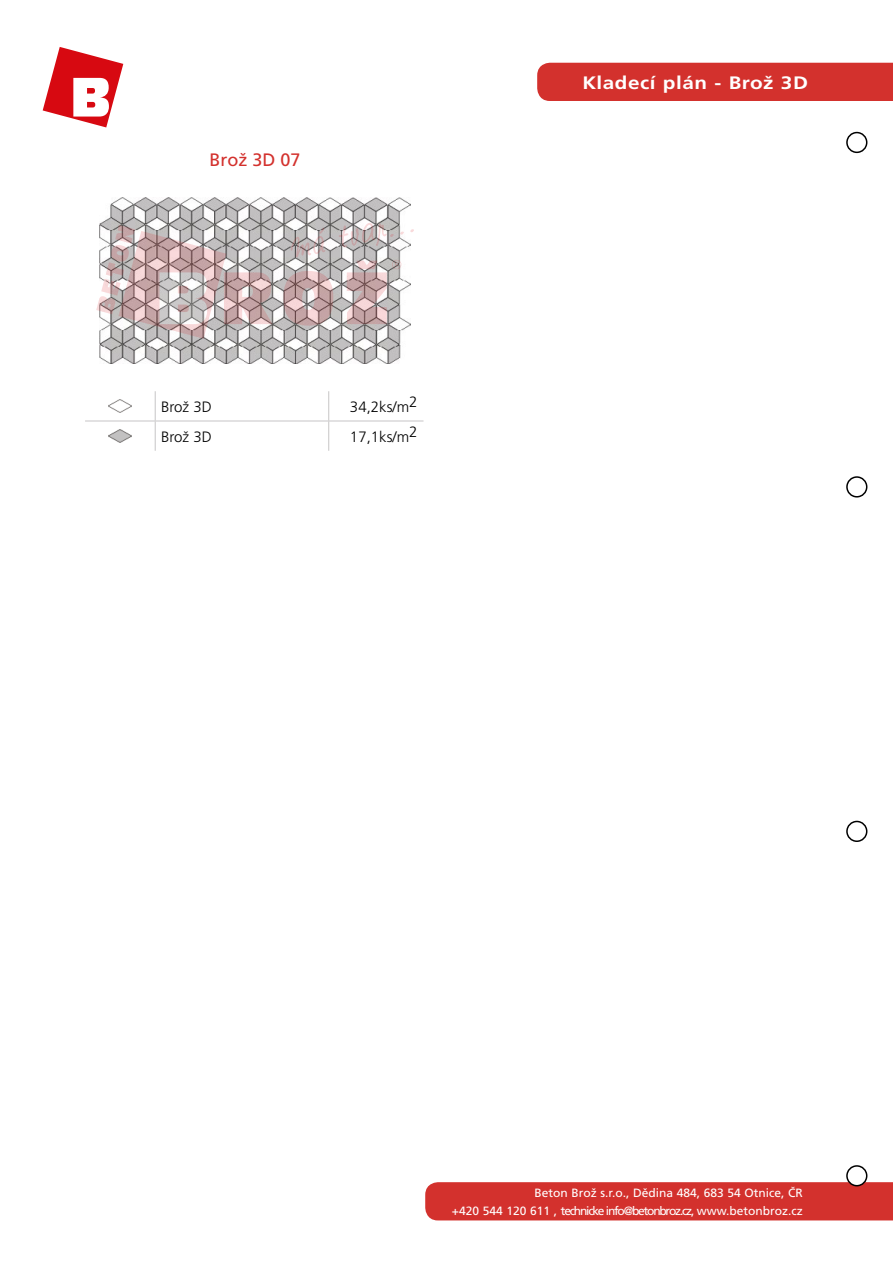
<style>
.page{position:relative;width:893px;height:1263px;background:#fff}
.page>*{position:absolute;margin:0;border:0;box-sizing:border-box;transform-origin:0 0}
.t1{font:700 18px "Frutiger CE";letter-spacing:.025em;color:#fff;scale:1.15 1}
.t2{font:18px "Frutiger CE";color:#d3312d}
.t3{font:300 15px "Frutiger CE";color:#000}
.t4{font:12px/18.8px "Frutiger CE";color:#fff;text-align:right}
</style>
<div class="page">
<div style="left:425px;top:1182px;width:468px;height:38px;background:#d3312d"></div>
<div style="left:846px;top:132px;width:21px;height:21px;border:2px solid #000;border-radius:50%"></div>
<div style="left:846px;top:476px;width:21px;height:21px;border:2px solid #000;border-radius:50%"></div>
<div style="left:846px;top:821px;width:21px;height:21px;border:2px solid #000;border-radius:50%"></div>
<div style="left:847px;top:1166px;width:20px;height:20px;background:#fff;border-radius:50%"></div>
<div style="left:846px;top:1165px;width:21px;height:21px;border:2px solid #000;border-radius:50%"></div>
<svg style="left:43px;top:47px;width:80px;height:80px"></svg>
<div style="left:537px;top:63px;width:356px;height:38px;background:#d3312d"></div>
<hr style="left:155px;top:391px;width:1px;height:30px;background:#c7c5c6">
<hr style="left:328px;top:391px;width:1px;height:30px;background:#c7c5c6">
<hr style="left:85px;top:421px;width:70px;height:1px;background:#c7c5c6">
<hr style="left:155px;top:421px;width:174px;height:1px;background:#c7c5c6">
<hr style="left:155px;top:421px;width:1px;height:30px;background:#c7c5c6">
<hr style="left:329px;top:421px;width:94px;height:1px;background:#c7c5c6">
<hr style="left:328px;top:421px;width:1px;height:30px;background:#c7c5c6">
<img style="left:109px;top:399px;width:23px;height:14px">
<img style="left:109px;top:429px;width:23px;height:14px">
<img style="left:100px;top:197px;width:311px;height:167px">
<svg style="left:96px;top:225px;width:177px;height:114px"></svg>
<svg style="left:283px;top:223px;width:131px;height:103px"></svg>
<h1 class="t2" style="left:210px;top:150px;width:93px">Brož 3D 07</h1>
<p class="t3" style="left:161px;top:398px;width:52px">Brož 3D</p>
<p class="t3" style="left:350px;top:398px;width:69px">34,2ks/m2</p>
<p class="t3" style="left:161px;top:428px;width:52px">Brož 3D</p>
<p class="t3" style="left:350px;top:428px;width:69px">17,1ks/m2</p>
<h1 class="t1" style="left:582px;top:72px;width:198px">Kladecí plán - Brož 3D</h1>
<p class="t4" style="left:452px;top:1183px;width:352px">Beton Brož s.r.o., Dědina 484, 683 54 Otnice, ČR<br>+420 544 120 611 , technicke info@betonbroz.cz, www.betonbroz.cz</p>
</div>
